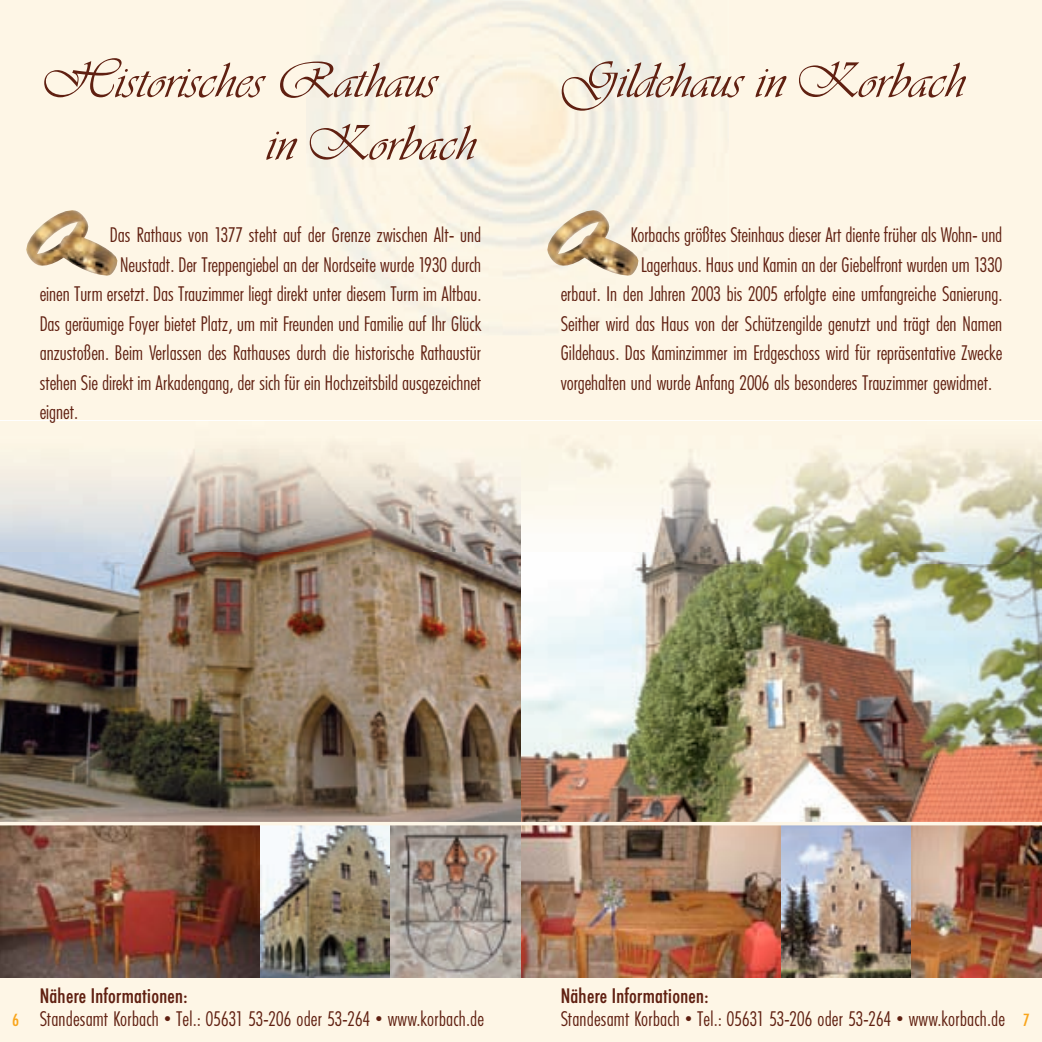
<style>
.page{position:relative;width:1042px;height:1042px;background:#fef6e6}
.page>*{position:absolute;margin:0;border:0;box-sizing:border-box;transform-origin:0 0}
.t1{font:52.15px/62.6px "Vivaldi D";letter-spacing:.005em;color:#602011}
.t2{font:300 21px "Futura Condensed BQ";color:#602011}
.t3{font:500 21px "Futura Condensed BQ";letter-spacing:.01em;color:#602011}
.t4{font:500 17.5px "Futura Condensed BQ";color:#f9a51b}
.s1{font-weight:500;font-size:17.5px;color:#f9a51b}
</style>
<div class="page">
<img style="left:0;top:564px;width:1042px;height:413px">
<img style="left:312px;top:0;width:404px;height:333px">
<hr style="left:0;top:822px;width:1042px;height:3px;background:#fef6e6">
<img style="left:0;top:420px;width:1042px;height:144px">
<img style="left:0;top:422px;width:1042px;height:130px">
<img style="left:26px;top:210px;width:91px;height:66px">
<img style="left:547px;top:210px;width:91px;height:66px">
<h1 class="t1" style="left:266px;top:48px;width:211px;text-indent:-226px">Historisches Rathaus inKorbach</h1>
<h1 class="t1" style="left:561px;top:48px;width:405px">Gildehaus in Korbach</h1>
<p class="t2" style="left:110px;top:224px;width:373px">Das Rathaus von 1377 steht auf der Grenze zwischen Alt- und</p>
<p class="t2" style="left:120px;top:253px;width:363px">Neustadt. Der Treppengiebel an der Nordseite wurde 1930 durch</p>
<p class="t2" style="left:40px;top:283px;width:443px">einen Turm ersetzt. Das Trauzimmer liegt direkt unter diesem Turm im Altbau.</p>
<p class="t2" style="left:40px;top:312px;width:443px">Das geräumige Foyer bietet Platz, um mit Freunden und Familie auf Ihr Glück</p>
<p class="t2" style="left:40px;top:342px;width:443px">anzustoßen. Beim Verlassen des Rathauses durch die historische Rathaustür</p>
<p class="t2" style="left:40px;top:371px;width:443px">stehen Sie direkt im Arkadengang, der sich für ein Hochzeitsbild ausgezeichnet</p>
<p class="t2" style="left:40px;top:401px;width:40px">eignet.</p>
<p class="t2" style="left:631px;top:224px;width:373px">Korbachs größtes Steinhaus dieser Art diente früher als Wohn- und</p>
<p class="t2" style="left:641px;top:253px;width:363px">Lagerhaus. Haus und Kamin an der Giebelfront wurden um 1330</p>
<p class="t2" style="left:561px;top:283px;width:443px">erbaut. In den Jahren 2003 bis 2005 erfolgte eine umfangreiche Sanierung.</p>
<p class="t2" style="left:561px;top:312px;width:443px">Seither wird das Haus von der Schützengilde genutzt und trägt den Namen</p>
<p class="t2" style="left:561px;top:342px;width:443px">Gildehaus. Das Kaminzimmer im Erdgeschoss wird für repräsentative Zwecke</p>
<p class="t2" style="left:561px;top:371px;width:433px">vorgehalten und wurde Anfang 2006 als besonderes Trauzimmer gewidmet.</p>
<p class="t3" style="left:561px;top:984px;width:149px">Nähere Informationen:</p>
<p class="t3" style="left:40px;top:984px;width:149px">Nähere Informationen:</p>
<p class="t2" style="left:40px;top:1007px;width:446px">Standesamt Korbach • Tel.: 05631 53-206 oder 53-264 • www.korbach.de</p>
<p class="t4" style="left:12px;top:1010px;width:8px">6</p>
<p class="t2" style="left:561px;top:1007px;width:470px">Standesamt Korbach • Tel.: 05631 53-206 oder 53-264 • www.korbach.de <span class="s1">7</span></p>
</div>
